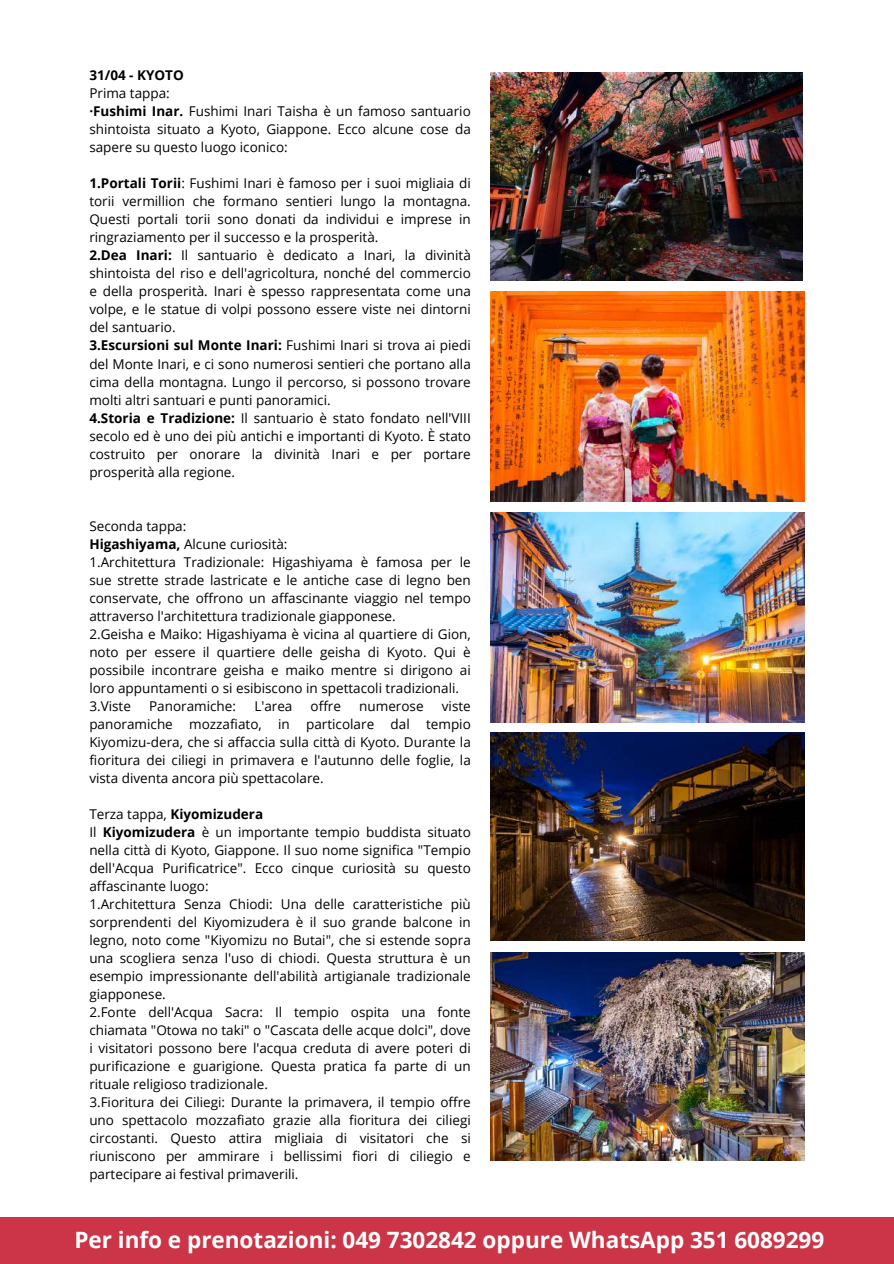
<style>
.page{position:relative;width:894px;height:1264px;background:#fff}
.page>*{position:absolute;margin:0;border:0;box-sizing:border-box;transform-origin:0 0}
.t1{font:700 22.5px "Open Sans";color:#fff}
.t2{font:13.5px/18px "Open Sans";color:#000}
.t3{font:700 13.5px "Open Sans";color:#000}
.s1{font-weight:700}
</style>
<div class="page">
<img style="left:490px;top:732px;width:314px;height:208px">
<img style="left:490px;top:952px;width:314px;height:208px">
<img style="left:490px;top:512px;width:314px;height:211px">
<img style="left:490px;top:292px;width:314px;height:209px">
<div style="left:0;top:1216px;width:893px;height:47px;background:#cb3547"></div>
<img style="left:490px;top:72px;width:312px;height:209px">
<p class="t3" style="left:89px;top:66px;width:96px">31/04 - KYOTO</p>
<p class="t2" style="left:89px;top:84px;width:383px">Prima tappa:<br><span class="s1">·Fushimi Inar.</span> Fushimi Inari Taisha è un famoso santuario shintoista situato a Kyoto, Giappone. Ecco alcune cose da sapere su questo luogo iconico:</p>
<p class="t2" style="left:89px;top:174px;width:383px"><span class="s1">1.Portali Torii</span>: Fushimi Inari è famoso per i suoi migliaia di torii vermillion che formano sentieri lungo la montagna.<br>Questi portali torii sono donati da individui e imprese in ringraziamento per il successo e la prosperità.<br><span class="s1">2.Dea Inari:</span> Il santuario è dedicato a Inari, la divinità shintoista del riso e dell'agricoltura, nonché del commercio e della prosperità. Inari è spesso rappresentata come una volpe, e le statue di volpi possono essere viste nei dintorni del santuario.<br><span class="s1">3.Escursioni sul Monte Inari:</span> Fushimi Inari si trova ai piedi del Monte Inari, e ci sono numerosi sentieri che portano alla cima della montagna. Lungo il percorso, si possono trovare molti altri santuari e punti panoramici.<br><span class="s1">4.Storia e Tradizione:</span> Il santuario è stato fondato nell'VIII secolo ed è uno dei più antichi e importanti di Kyoto. È stato costruito per onorare la divinità Inari e per portare prosperità alla regione.</p>
<p class="t2" style="left:89px;top:516px;width:383px">Seconda tappa:<br><span class="s1">Higashiyama,</span> Alcune curiosità:<br>1.Architettura Tradizionale: Higashiyama è famosa per le sue strette strade lastricate e le antiche case di legno ben conservate, che offrono un affascinante viaggio nel tempo attraverso l'architettura tradizionale giapponese.<br>2.Geisha e Maiko: Higashiyama è vicina al quartiere di Gion, noto per essere il quartiere delle geisha di Kyoto. Qui è possibile incontrare geisha e maiko mentre si dirigono ai loro appuntamenti o si esibiscono in spettacoli tradizionali.<br>3.Viste</p>
<p class="t2" style="left:149px;top:696px;width:88px">Panoramiche:</p>
<p class="t2" style="left:254px;top:696px;width:40px">L'area</p>
<p class="t2" style="left:310px;top:696px;width:32px">offre</p>
<p class="t2" style="left:359px;top:696px;width:66px">numerose</p>
<p class="t2" style="left:89px;top:696px;width:383px;text-align:justify;text-indent:352px">viste panoramiche mozzafiato, in particolare dal tempio Kiyomizu-dera, che si affaccia sulla città di Kyoto. Durante la fioritura dei ciliegi in primavera e l'autunno delle foglie, la vista diventa ancora più spettacolare.</p>
<p class="t2" style="left:89px;top:804px;width:383px">Terza tappa, <span class="s1">Kiyomizudera<br></span>Il <span class="s1">Kiyomizudera</span> è un importante tempio buddista situato nella città di Kyoto, Giappone. Il suo nome significa "Tempio dell'Acqua Purificatrice". Ecco cinque curiosità su questo affascinante luogo:<br>1.Architettura Senza Chiodi: Una delle caratteristiche più sorprendenti del Kiyomizudera è il suo grande balcone in legno, noto come "Kiyomizu no Butai", che si estende sopra una scogliera senza l'uso di chiodi. Questa struttura è un esempio impressionante dell'abilità artigianale tradizionale giapponese.<br>2.Fonte dell'Acqua Sacra: Il tempio ospita una fonte chiamata "Otowa no taki" o "Cascata delle acque dolci", dove i visitatori possono bere l'acqua creduta di avere poteri di purificazione e guarigione. Questa pratica fa parte di un rituale religioso tradizionale.<br>3.Fioritura dei Ciliegi: Durante la primavera, il tempio offre uno spettacolo mozzafiato grazie alla fioritura dei ciliegi circostanti. Questo attira migliaia di visitatori che si riuniscono per ammirare i bellissimi fiori di ciliegio e partecipare ai festival primaverili.</p>
<h1 class="t1" style="left:74px;top:1223px;width:751px">Per info e prenotazioni: 049 7302842 oppure WhatsApp 351 6089299</h1>
</div>
